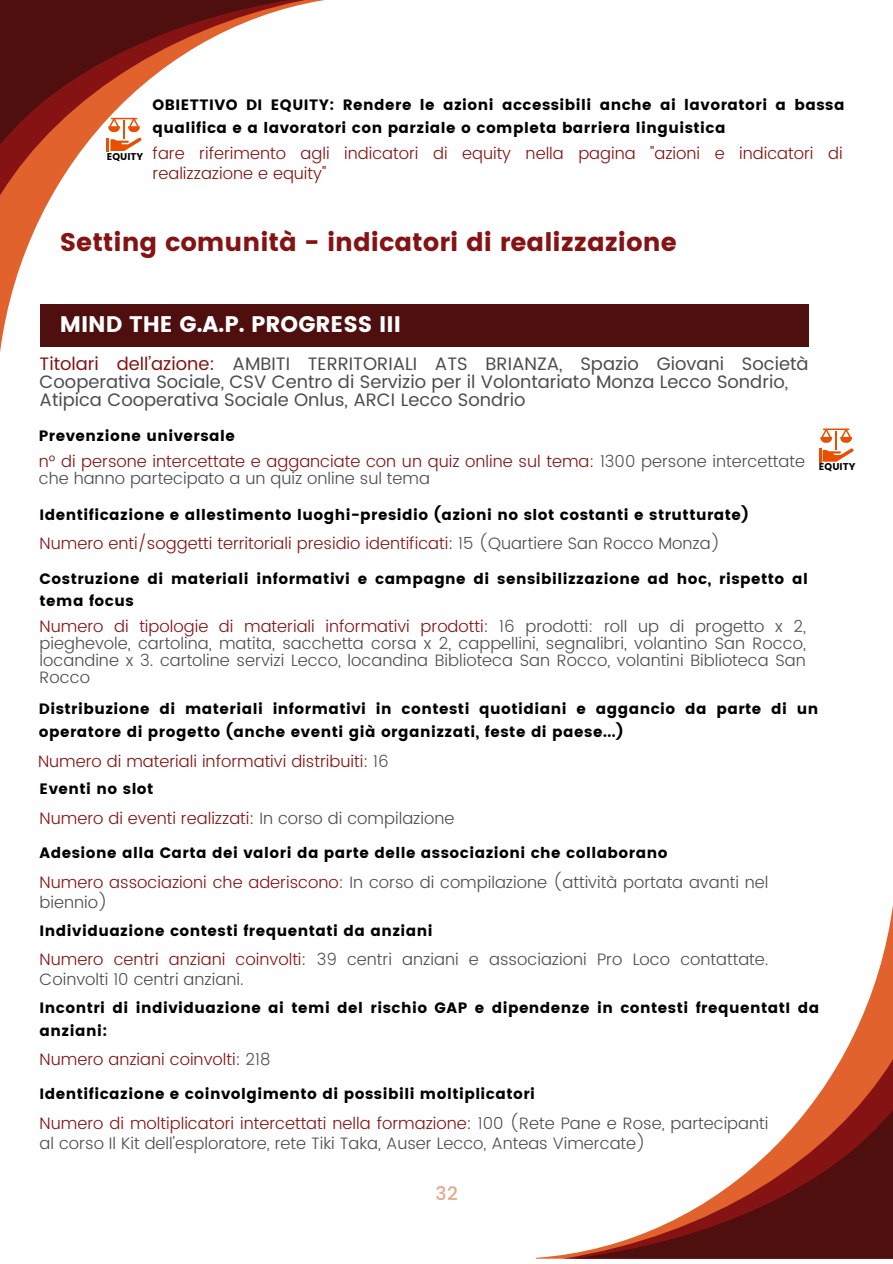
<style>
.page{position:relative;width:893px;height:1264px;background:#fff}
.page>*{position:absolute;margin:0;border:0;box-sizing:border-box;transform-origin:0 0}
.t1{font:25.5px "Poppins";color:#851313}
.t2{font:22.5px "Poppins";color:#fff}
.t3{font:500 18.75px "Poppins";color:#e1a991}
.t4{font:18px/18px "Poppins";color:#4d4d4d}
.t5{font:300 16.5px/16.8px "Poppins";color:#4d4d4d}
.t6{font:300 16.5px/20.2px "Poppins";color:#851313}
.t7{font:15px/22.5px "Poppins";letter-spacing:.035em;color:#000}
.t8{font:9.9px "Poppins";color:#000}
.s1{color:#851313}
.s2{color:#4d4d4d}
</style>
<div class="page">
<svg style="left:0;top:195px;width:357px;height:157px"></svg>
<svg style="left:0;top:0;width:325px;height:195px"></svg>
<svg style="left:0;top:0;width:322px;height:145px"></svg>
<svg style="left:536px;top:912px;width:356px;height:346px"></svg>
<svg style="left:562px;top:1058px;width:330px;height:200px"></svg>
<svg style="left:571px;top:1109px;width:321px;height:149px"></svg>
<svg style="left:107px;top:118px;width:35px;height:34px"></svg>
<hr style="left:818px;top:448px;width:3px;height:14px;background:#e84f02">
<svg style="left:820px;top:428px;width:33px;height:33px"></svg>
<div style="left:40px;top:304px;width:768px;height:42px;background:#4f0f0f"></div>
<p class="t8" style="left:107px;top:150px;width:38px">EQUITY</p>
<p class="t7" style="left:153px;top:94px;width:693px">OBIETTIVO DI EQUITY: Rendere le azioni accessibili anche ai lavoratori a bassa qualifica e a lavoratori con parziale o completa barriera linguistica</p>
<p class="t6" style="left:153px;top:143px;width:691px">fare riferimento agli indicatori di equity nella pagina "azioni e indicatori di realizzazione e equity"</p>
<h1 class="t1" style="left:60px;top:227px;width:618px">Setting comunità - indicatori di realizzazione</h1>
<h2 class="t2" style="left:60px;top:311px;width:342px">MIND THE G.A.P. PROGRESS III</h2>
<p class="t4" style="left:40px;top:355px;width:770px"><span class="s1">Titolari dell’azione:</span> AMBITI TERRITORIALI ATS BRIANZA, Spazio Giovani Società<br>Cooperativa Sociale, CSV Centro di Servizio per il Volontariato Monza Lecco Sondrio,<br>Atipica Cooperativa Sociale Onlus, ARCI Lecco Sondrio</p>
<p class="t7" style="left:39px;top:424px;width:198px">Prevenzione universale</p>
<p class="t5" style="left:39px;top:452px;width:767px"><span class="s1">n° di persone intercettate e agganciate con un quiz online sul tema:</span> 1300 persone intercettate che hanno partecipato a un quiz online sul tema</p>
<p class="t7" style="left:40px;top:503px;width:710px">Identificazione e allestimento luoghi-presidio (azioni no slot costanti e strutturate)</p>
<p class="t6" style="left:40px;top:533px;width:682px">Numero enti/soggetti territoriali presidio identificati: <span class="s2">15 (Quartiere San Rocco Monza)</span></p>
<p class="t7" style="left:40px;top:567px;width:769px">Costruzione di materiali informativi e campagne di sensibilizzazione ad hoc, rispetto al tema focus</p>
<p class="t5" style="left:40px;top:618px;width:767px;text-align:justify"><span class="s1">Numero di tipologie di materiali informativi prodotti:</span> 16 prodotti: roll up di progetto x 2, pieghevole, cartolina, matita, sacchetta corsa x 2, cappellini, segnalibri, volantino San Rocco, locandine x 3. cartoline servizi Lecco, locandina Biblioteca San Rocco, volantini Biblioteca San Rocco</p>
<p class="t8" style="left:818px;top:461px;width:38px">EQUITY</p>
<p class="t7" style="left:39px;top:697px;width:781px">Distribuzione di materiali informativi in contesti quotidiani e aggancio da parte di un operatore di progetto (anche eventi già organizzati, feste di paese...)</p>
<p class="t6" style="left:38px;top:750px;width:352px">Numero di materiali informativi distribuiti: <span class="s2">16</span></p>
<p class="t7" style="left:40px;top:777px;width:115px">Eventi no slot</p>
<p class="t6" style="left:40px;top:808px;width:416px">Numero di eventi realizzati: <span class="s2">In corso di compilazione</span></p>
<p class="t7" style="left:40px;top:841px;width:629px">Adesione alla Carta dei valori da parte delle associazioni che collaborano</p>
<p class="t5" style="left:40px;top:871px;width:730px;line-height:20.2px"><span class="s1">Numero associazioni che aderiscono:</span> In corso di compilazione (attività portata avanti nel biennio)</p>
<p class="t7" style="left:40px;top:919px;width:394px">Individuazione contesti frequentati da anziani</p>
<p class="t5" style="left:40px;top:949px;width:730px;line-height:20.2px"><span class="s1">Numero centri anziani coinvolti:</span> 39 centri anziani e associazioni Pro Loco contattate.<br>Coinvolti 10 centri anziani.</p>
<p class="t7" style="left:40px;top:996px;width:781px">Incontri di individuazione ai temi del rischio GAP e dipendenze in contesti frequentatI da anziani:</p>
<p class="t6" style="left:40px;top:1049px;width:232px">Numero anziani coinvolti: <span class="s2">218</span></p>
<p class="t7" style="left:40px;top:1082px;width:497px">Identificazione e coinvolgimento di possibili moltiplicatori</p>
<p class="t5" style="left:40px;top:1113px;width:730px;line-height:20.2px"><span class="s1">Numero di moltiplicatori intercettati nella formazione:</span> 100 (Rete Pane e Rose, partecipanti al corso Il Kit dell'esploratore, rete Tiki Taka, Auser Lecco, Anteas Vimercate)</p>
<p class="t3" style="left:435px;top:1182px;width:24px">32</p>
</div>
